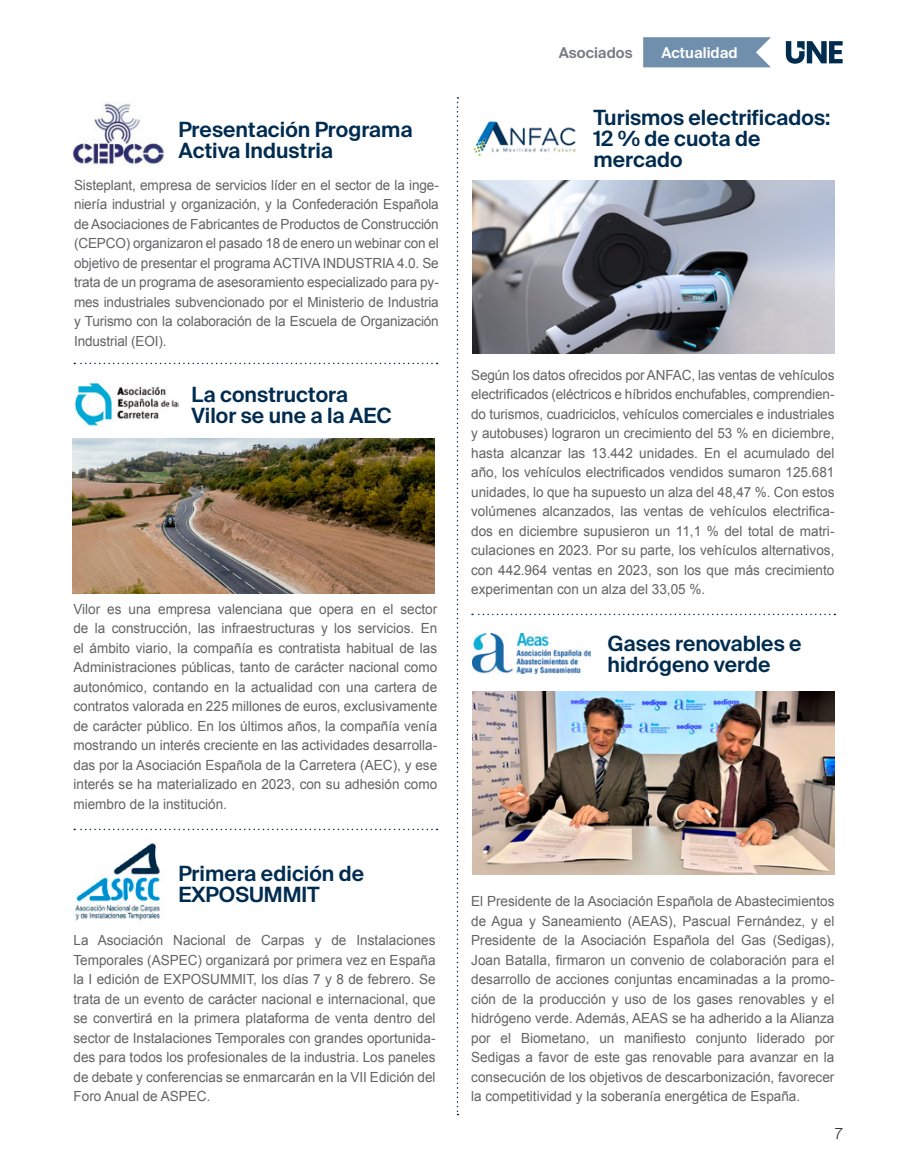
<style>
.page{position:relative;width:915px;height:1170px;background:#fff}
.page>*{position:absolute;margin:0;border:0;box-sizing:border-box;transform-origin:0 0}
.t1{font:600 21px/21px "Suisse Intl";color:#002c50}
.t2{font:300 15px "Suisse Intl";color:#231f20}
.t3{font:600 14.85px "Suisse Intl";color:#fff}
.t4{font:600 14.85px "Suisse Intl";color:#787b80}
.t5{font:13.95px/19.5px "Arial";color:#636366;text-align:justify}
</style>
<div class="page">
<img style="left:473px;top:121px;width:103px;height:35px">
<img style="left:472px;top:633px;width:118px;height:40px">
<svg style="left:456px;top:97px;width:2px;height:1018px"></svg>
<svg style="left:643px;top:37px;width:127px;height:30px;background:#7795b1"></svg>
<svg style="left:785px;top:41px;width:57px;height:23px"></svg>
<svg style="left:472px;top:613px;width:363px;height:2px"></svg>
<svg style="left:74px;top:828px;width:363px;height:2px"></svg>
<svg style="left:74px;top:362px;width:363px;height:2px"></svg>
<img style="left:75px;top:378px;width:103px;height:48px">
<img style="left:72px;top:102px;width:93px;height:64px">
<img style="left:74px;top:843px;width:90px;height:78px">
<img style="left:472px;top:691px;width:362px;height:183px">
<img style="left:72px;top:439px;width:362px;height:154px">
<img style="left:472px;top:180px;width:362px;height:174px">
<h1 class="t1" style="left:178px;top:119px;width:236px">Presentación Programa<br>Activa Industria</h1>
<p class="t5" style="left:74px;top:175px;width:366px">Sisteplant, empresa de servicios líder en el sector de la inge&shy;niería industrial y organización, y la Confederación Española de Asociaciones de Fabricantes de Productos de Construcción (CEPCO) organizaron el pasado 18 de enero un webinar con el objetivo de presentar el programa ACTIVA INDUSTRIA 4.0. Se trata de un programa de asesoramiento especializado para py&shy;mes industriales subvencionado por el Ministerio de Industria y Turismo con la colaboración de la Escuela de Organización Industrial (EOI).</p>
<h1 class="t1" style="left:191px;top:384px;width:202px">La constructora<br>Vilor se une a la AEC</h1>
<p class="t5" style="left:73px;top:599px;width:365px">Vilor es una empresa valenciana que opera en el sector de la construcción, las infraestructuras y los servicios. En el ámbito viario, la compañía es contratista habitual de las Administraciones públicas, tanto de carácter nacional como autonómico, contando en la actualidad con una cartera de contratos valorada en 225 millones de euros, exclusivamente de carácter público. En los últimos años, la compañía venía mostrando un interés creciente en las actividades desarrolla&shy;das por la Asociación Española de la Carretera (AEC), y ese interés se ha materializado en 2023, con su adhesión como miembro de la institución.</p>
<h1 class="t1" style="left:178px;top:862px;width:187px">Primera edición de<br>EXPOSUMMIT</h1>
<p class="t5" style="left:73px;top:930px;width:363px">La Asociación Nacional de Carpas y de Instalaciones Temporales (ASPEC) organizará por primera vez en España la I edición de EXPOSUMMIT, los días 7 y 8 de febrero. Se trata de un evento de carácter nacional e internacional, que se convertirá en la primera plataforma de venta dentro del sector de Instalaciones Temporales con grandes oportunida&shy;des para todos los profesionales de la industria. Los paneles de debate y conferencias se enmarcarán en la VII Edición del Foro Anual de ASPEC.</p>
<p class="t4" style="left:558px;top:44px;width:75px">Asociados</p>
<p class="t3" style="left:661px;top:44px;width:78px">Actualidad</p>
<h1 class="t1" style="left:593px;top:107px;width:238px">Turismos electrificados:<br>12 % de cuota de mercado</h1>
<p class="t5" style="left:471px;top:365px;width:364px">Según los datos ofrecidos por ANFAC, las ventas de vehículos electrificados (eléctricos e híbridos enchufables, comprendien&shy;do turismos, cuadriciclos, vehículos comerciales e industriales y autobuses) lograron un crecimiento del 53 % en diciembre, hasta alcanzar las 13.442 unidades. En el acumulado del año, los vehículos electrificados vendidos sumaron 125.681 unidades, lo que ha supuesto un alza del 48,47 %. Con estos volúmenes alcanzados, las ventas de vehículos electrifica&shy;dos en diciembre supusieron un 11,1 % del total de matri&shy;culaciones en 2023. Por su parte, los vehículos alternativos, con 442.964 ventas en 2023, son los que más crecimiento experimentan con un alza del 33,05 %.</p>
<h1 class="t1" style="left:607px;top:633px;width:195px">Gases renovables e hidrógeno verde</h1>
<p class="t5" style="left:471px;top:891px;width:364px">El Presidente de la Asociación Española de Abastecimientos de Agua y Saneamiento (AEAS), Pascual Fernández, y el Presidente de la Asociación Española del Gas (Sedigas), Joan Batalla, firmaron un convenio de colaboración para el desarrollo de acciones conjuntas encaminadas a la promo&shy;ción de la producción y uso de los gases renovables y el hidrógeno verde. Además, AEAS se ha adherido a la Alianza por el Biometano, un manifiesto conjunto liderado por Sedigas a favor de este gas renovable para avanzar en la consecución de los objetivos de descarbonización, favorecer la competitividad y la soberanía energética de España.</p>
<p class="t2" style="left:834px;top:1125px;width:9px">7</p>
</div>
